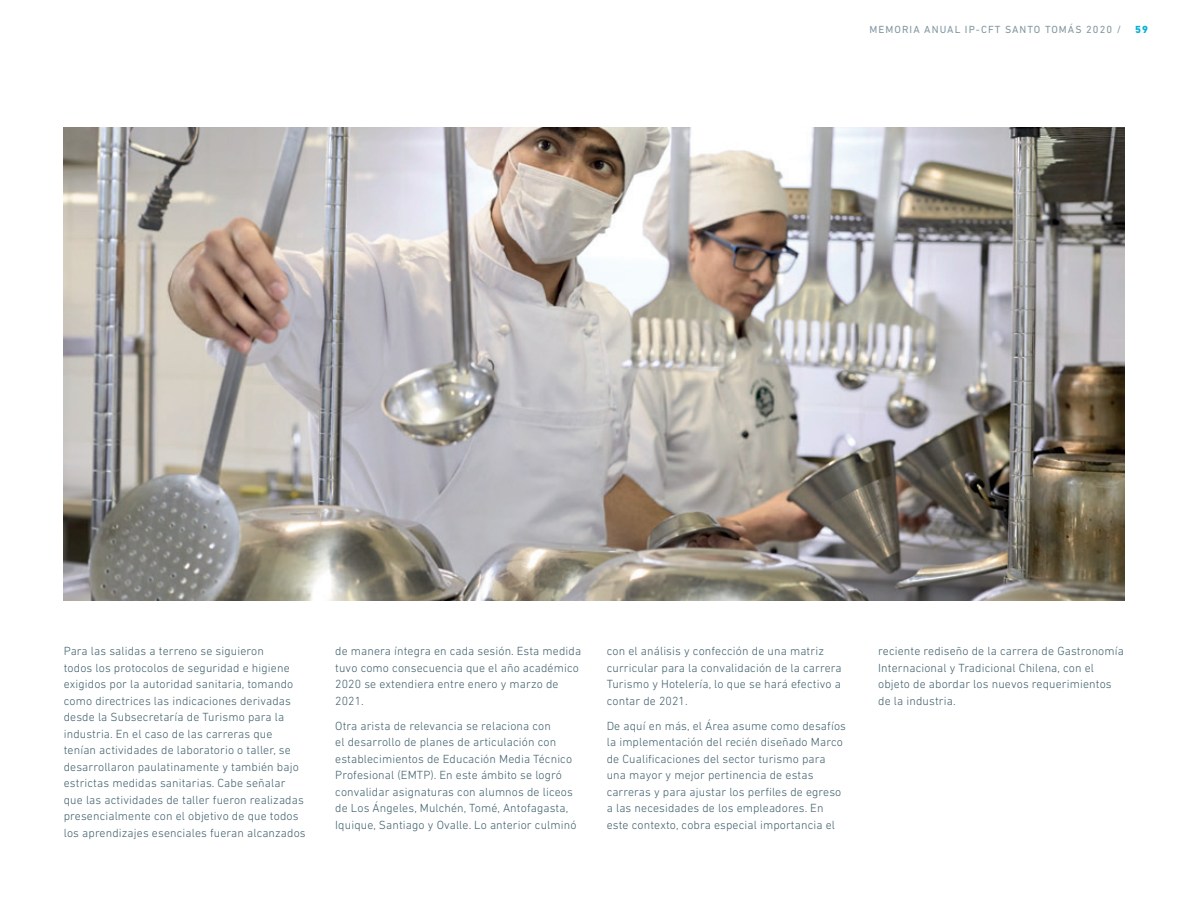
<style>
.page{position:relative;width:1188px;height:918px;background:#fff}
.page>*{position:absolute;margin:0;border:0;box-sizing:border-box;transform-origin:0 0}
.t1{font:300 12px/16.5px "DIN Next LT Pro";letter-spacing:.01em;color:#3e5e6a}
.t2{font:10.5px "DIN Next LT Pro";letter-spacing:.1em;color:#82979f}
.t3{font:800 10.5px "DIN Next LT Pro";color:#0bb0d4}
</style>
<div class="page">
<img style="left:64px;top:128px;width:1060px;height:472px">
<p class="t2" style="left:870px;top:24px;width:253px">MEMORIA ANUAL IP-CFT SANTO TOMÁS 2020 /</p>
<p class="t3" style="left:1135px;top:24px;width:14px">59</p>
<p class="t1" style="left:64px;top:643px;width:243px">Para las salidas a terreno se siguieron<br>todos los protocolos de seguridad e higiene exigidos por la autoridad sanitaria, tomando como directrices las indicaciones derivadas desde la Subsecretaría de Turismo para la industria. En el caso de las carreras que tenían actividades de laboratorio o taller, se desarrollaron paulatinamente y también bajo estrictas medidas sanitarias. Cabe señalar que las actividades de taller fueron realizadas presencialmente con el objetivo de que todos los aprendizajes esenciales fueran alcanzados</p>
<p class="t1" style="left:335px;top:643px;width:247px">de manera íntegra en cada sesión. Esta medida tuvo como consecuencia que el año académico 2020 se extendiera entre enero y marzo de 2021.</p>
<p class="t1" style="left:335px;top:717px;width:243px">Otra arista de relevancia se relaciona con<br>el desarrollo de planes de articulación con establecimientos de Educación Media Técnico Profesional (EMTP). En este ámbito se logró convalidar asignaturas con alumnos de liceos de Los Ángeles, Mulchén, Tomé, Antofagasta, Iquique, Santiago y Ovalle. Lo anterior culminó</p>
<p class="t1" style="left:607px;top:643px;width:236px">con el análisis y confección de una matriz curricular para la convalidación de la carrera Turismo y Hotelería, lo que se hará efectivo a contar de 2021.</p>
<p class="t1" style="left:607px;top:717px;width:241px">De aquí en más, el Área asume como desafíos la implementación del recién diseñado Marco de Cualificaciones del sector turismo para una mayor y mejor pertinencia de estas carreras y para ajustar los perfiles de egreso a las necesidades de los empleadores. En este contexto, cobra especial importancia el</p>
<p class="t1" style="left:878px;top:643px;width:247px">reciente rediseño de la carrera de Gastronomía Internacional y Tradicional Chilena, con el objeto de abordar los nuevos requerimientos de la industria.</p>
</div>
